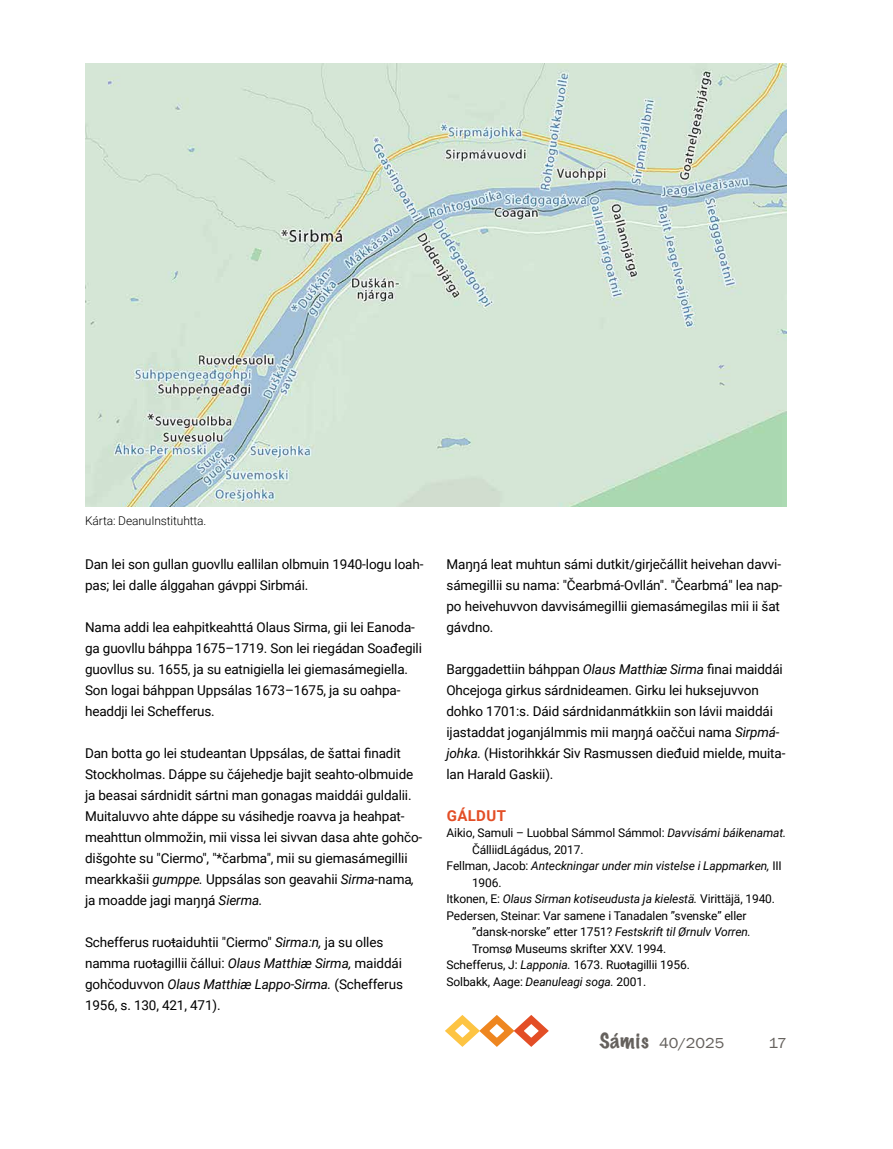
<style>
.page{position:relative;width:893px;height:1149px;background:#fff}
.page>*{position:absolute;margin:0;border:0;box-sizing:border-box;transform-origin:0 0}
.t1{font:700 15px "Roboto";letter-spacing:.025em;color:#e34e26}
.t2{font:14.85px "Franklin Gothic";color:#65615d;scale:1.11 1}
.t3{font:13.5px/21px "Roboto";letter-spacing:-.01em;color:#000}
.t4{font:12px "Roboto";letter-spacing:-.01em;color:#000}
.t5{font:italic 12px "Roboto";letter-spacing:-.01em;color:#000}
.t6{font:300 12px "Roboto";letter-spacing:-.01em;color:#000}
.s1{font-style:italic}
.s2{font-style:normal}
.s3{font-family:"Marker Felt";font-weight:100;font-size:18.9px}
</style>
<div class="page">
<svg style="left:445px;top:1015px;width:104px;height:32px"></svg>
<img style="left:85px;top:64px;width:702px;height:442px">
<p class="t6" style="left:85px;top:512px;width:123px">Kárta: DeanuInstituhtta.</p>
<p class="t3" style="left:85px;top:552px;width:340px">Dan lei son gullan guovllu eallilan olbmuin 1940-logu loah&shy;pas; lei dalle álggahan gávppi Sirbmái.</p>
<p class="t3" style="left:85px;top:615px;width:338px">Nama addi lea eahpitkeahttá Olaus Sirma, gii lei Eanoda&shy;ga guovllu báhppa 1675–1719. Son lei riegádan Soađegili guovllus su. 1655, ja su eatnigiella lei giemasámegiella.<br>Son logai báhppan Uppsálas 1673–1675, ja su oahpa&shy;headdji lei Schefferus.</p>
<p class="t3" style="left:85px;top:741px;width:338px">Dan botta go lei studeantan Uppsálas, de šattai finadit Stockholmas. Dáppe su čájehedje bajit seahto-olbmuide ja beasai sárdnidit sártni man gonagas maiddái guldalii.<br>Muitaluvvo ahte dáppe su vásihedje roavva ja heahpat&shy;meahttun olmmožin, mii vissa lei sivvan dasa ahte gohčo&shy;dišgohte su "Ciermo", "*čarbma", mii su giemasámegillii mearkkašii <span class="s1">gumppe.</span> Uppsálas son geavahii <span class="s1">Sirma</span>-nama<span class="s1">, </span>ja moadde jagi maŋŋá <span class="s1">Sierma.</span></p>
<p class="t3" style="left:85px;top:930px;width:319px">Schefferus ruoŧaiduhtii "Ciermo" <span class="s1">Sirma:n,</span> ja su olles namma ruoŧagillii čállui: <span class="s1">Olaus Matthiæ Sirma,</span> maiddái gohčoduvvon <span class="s1">Olaus Matthiæ Lappo-Sirma.</span> (Schefferus 1956, s. 130, 421, 471).</p>
<p class="t3" style="left:446px;top:552px;width:337px">Maŋŋá leat muhtun sámi dutkit/girječállit heivehan davvi&shy;sámegillii su nama: "Čearbmá-Ovllán". "Čearbmá" lea nap&shy;po heivehuvvon davvisámegillii giemasámegilas mii ii šat gávdno.</p>
<p class="t3" style="left:446px;top:657px;width:340px">Barggadettiin báhppan <span class="s1">Olaus Matthiæ Sirma</span> finai maiddái Ohcejoga girkus sárdnideamen. Girku lei huksejuvvon dohko 1701:s. Dáid sárdnidanmátkkiin son lávii maiddái ijastaddat joganjálmmis mii maŋŋá oaččui nama <span class="s1">Sirpmá&shy;johka.</span> (Historihkkár Siv Rasmussen dieđuid mielde, muita&shy;lan Harald Gaskii).</p>
<p class="t1" style="left:447px;top:804px;width:61px">GÁLDUT</p>
<p class="t4" style="left:446px;top:824px;width:341px">Aikio, Samuli – Luobbal Sámmol Sámmol: <span class="s1">Davvisámi báikenamat.</span></p>
<p class="t4" style="left:472px;top:840px;width:113px">ČálliidLágádus, 2017.</p>
<p class="t5" style="left:446px;top:857px;width:337px"><span class="s2">Fellman, Jacob:</span> Anteckningar under min vistelse i Lappmarken, <span class="s2">III</span></p>
<p class="t4" style="left:472px;top:873px;width:31px">1906.</p>
<p class="t5" style="left:446px;top:890px;width:330px"><span class="s2">Itkonen, E:</span> Olaus Sirman kotiseudusta ja kielestä. <span class="s2">Virittäjä, 1940.</span></p>
<p class="t4" style="left:446px;top:906px;width:301px">Pedersen, Steinar: Var samene i Tanadalen ”svenske” eller</p>
<p class="t5" style="left:472px;top:923px;width:280px"><span class="s2">”dansk-norske” etter 1751?</span> Festskrift til Ørnulv Vorren.</p>
<p class="t4" style="left:472px;top:939px;width:196px">Tromsø Museums skrifter XXV. 1994.</p>
<p class="t4" style="left:446px;top:956px;width:245px">Schefferus, J: <span class="s1">Lapponia.</span> 1673. Ruoŧagillii 1956.</p>
<p class="t4" style="left:446px;top:972px;width:201px">Solbakk, Aage: <span class="s1">Deanuleagi soga.</span> 2001.</p>
<p class="t2" style="left:600px;top:1033px;width:114px"><span class="s3">Sámis</span> 40/2025</p>
<p class="t2" style="left:768px;top:1033px;width:18px">17</p>
</div>
